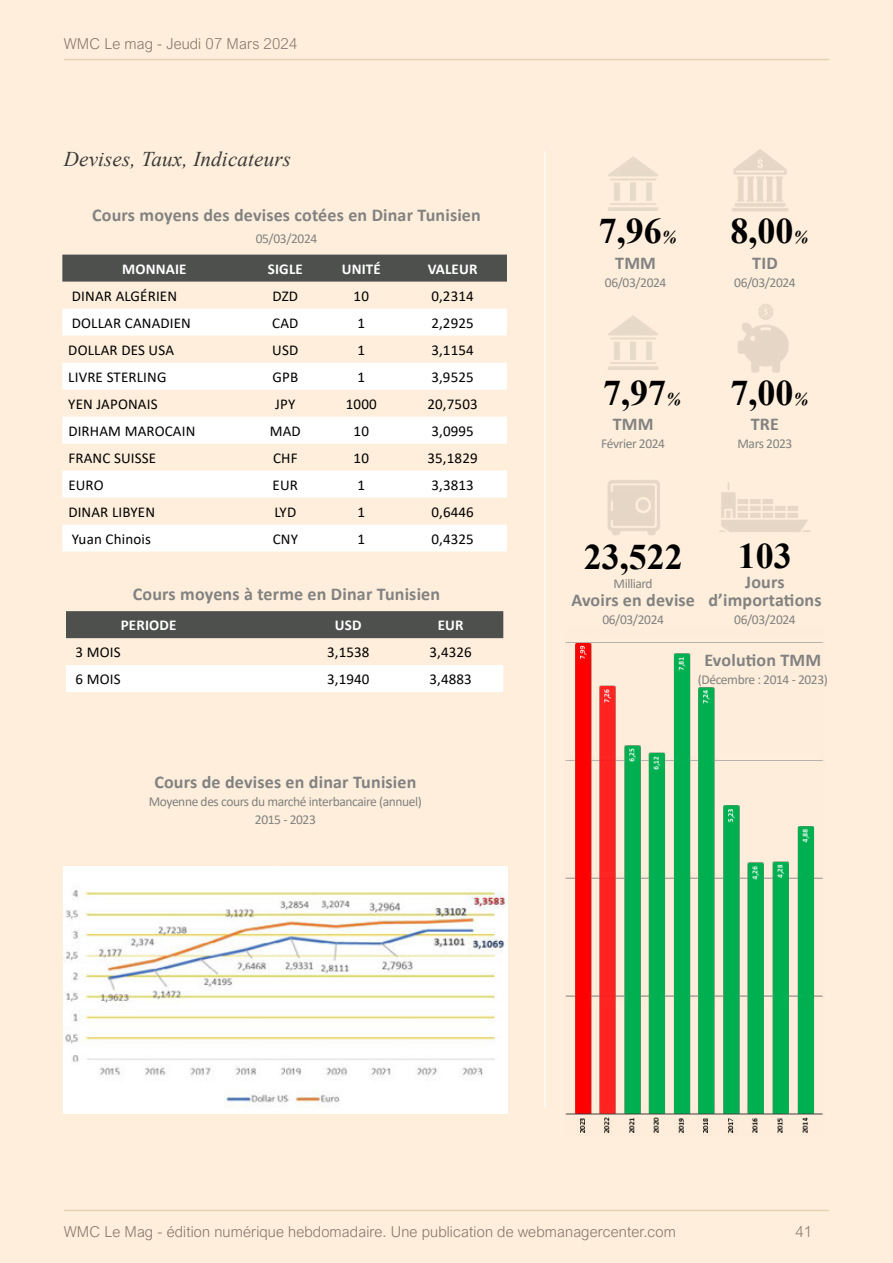
<style>
.page{position:relative;width:893px;height:1263px;background:#feeedb}
.page>*{position:absolute;margin:0;border:0;box-sizing:border-box;transform-origin:0 0}
.t1{font:700 36px "Times New Roman";color:#000}
.t2{font:italic 21px "Times New Roman";letter-spacing:.01em;color:#3a3938}
.t3{font:700 18px/18px "Calibri";letter-spacing:.01em;color:#818281;text-align:center}
.t4{font:15px "Calibri";letter-spacing:.01em;color:#000}
.t5{font:300 15px "Arial Nova W07";letter-spacing:.01em;color:#8b776e}
.t6{font:700 15px "Calibri";letter-spacing:.01em;color:#fff}
.t7{font:13.5px/18px "Calibri";letter-spacing:-.03em;color:#818281;text-align:center}
.s1{font-style:italic;font-size:18px}
</style>
<div class="page">
<hr style="left:64px;top:1210px;width:765px;height:1px;background:#e0cda9">
<hr style="left:64px;top:59px;width:765px;height:1px;background:#e0cda9">
<img style="left:566px;top:642px;width:258px;height:492px">
<div style="left:62px;top:255px;width:445px;height:27px;background:#4e504e"></div>
<svg style="left:62px;top:309px;width:445px;height:243px;fill:#fff"></svg>
<div style="left:66px;top:611px;width:437px;height:27px;background:#4e504e"></div>
<div style="left:66px;top:665px;width:437px;height:27px;background:#fff"></div>
<hr style="left:544px;top:151px;width:2px;height:956px;background:#fff">
<img style="left:738px;top:304px;width:51px;height:69px">
<img style="left:732px;top:149px;width:56px;height:62px">
<img style="left:719px;top:482px;width:92px;height:50px">
<img style="left:607px;top:480px;width:53px;height:55px">
<img style="left:64px;top:867px;width:443px;height:246px">
<p class="t5" style="left:64px;top:35px;width:235px">WMC Le mag - Jeudi 07 Mars 2024</p>
<h2 class="t2" style="left:64px;top:144px;width:229px">Devises, Taux, Indicateurs</h2>
<p class="t3" style="left:92px;top:206px;width:390px">Cours moyens des devises cotées en Dinar Tunisien</p>
<p class="t7" style="left:256px;top:229px;width:63px">05/03/2024</p>
<p class="t6" style="left:122px;top:258px;width:66px">MONNAIE</p>
<p class="t6" style="left:268px;top:258px;width:36px">SIGLE</p>
<p class="t6" style="left:342px;top:258px;width:41px">UNITÉ</p>
<p class="t6" style="left:428px;top:258px;width:51px">VALEUR</p>
<p class="t4" style="left:72px;top:285px;width:107px">DINAR ALGÉRIEN</p>
<p class="t4" style="left:273px;top:285px;width:27px">DZD</p>
<p class="t4" style="left:354px;top:285px;width:17px">10</p>
<p class="t4" style="left:431px;top:285px;width:44px">0,2314</p>
<p class="t4" style="left:72px;top:312px;width:121px">DOLLAR CANADIEN</p>
<p class="t4" style="left:272px;top:312px;width:28px">CAD</p>
<p class="t4" style="left:357px;top:312px;width:9px">1</p>
<p class="t4" style="left:431px;top:312px;width:44px">2,2925</p>
<p class="t4" style="left:68px;top:339px;width:107px">DOLLAR DES USA</p>
<p class="t4" style="left:272px;top:339px;width:28px">USD</p>
<p class="t4" style="left:357px;top:339px;width:9px">1</p>
<p class="t4" style="left:431px;top:339px;width:44px">3,1154</p>
<p class="t4" style="left:68px;top:366px;width:100px">LIVRE STERLING</p>
<p class="t4" style="left:272px;top:366px;width:27px">GPB</p>
<p class="t4" style="left:357px;top:366px;width:9px">1</p>
<p class="t4" style="left:431px;top:366px;width:44px">3,9525</p>
<p class="t4" style="left:68px;top:393px;width:91px">YEN JAPONAIS</p>
<p class="t4" style="left:275px;top:393px;width:22px">JPY</p>
<p class="t4" style="left:346px;top:393px;width:32px">1000</p>
<p class="t4" style="left:427px;top:393px;width:52px">20,7503</p>
<p class="t4" style="left:68px;top:420px;width:129px">DIRHAM MAROCAIN</p>
<p class="t4" style="left:270px;top:420px;width:33px">MAD</p>
<p class="t4" style="left:354px;top:420px;width:17px">10</p>
<p class="t4" style="left:431px;top:420px;width:44px">3,0995</p>
<p class="t4" style="left:68px;top:447px;width:89px">FRANC SUISSE</p>
<p class="t4" style="left:273px;top:447px;width:26px">CHF</p>
<p class="t4" style="left:354px;top:447px;width:17px">10</p>
<p class="t4" style="left:427px;top:447px;width:52px">35,1829</p>
<p class="t4" style="left:68px;top:474px;width:37px">EURO</p>
<p class="t4" style="left:273px;top:474px;width:27px">EUR</p>
<p class="t4" style="left:357px;top:474px;width:9px">1</p>
<p class="t4" style="left:431px;top:474px;width:44px">3,3813</p>
<p class="t4" style="left:68px;top:501px;width:88px">DINAR LIBYEN</p>
<p class="t4" style="left:274px;top:501px;width:23px">LYD</p>
<p class="t4" style="left:357px;top:501px;width:9px">1</p>
<p class="t4" style="left:431px;top:501px;width:44px">0,6446</p>
<p class="t4" style="left:72px;top:528px;width:80px">Yuan Chinois</p>
<p class="t4" style="left:273px;top:528px;width:27px">CNY</p>
<p class="t4" style="left:357px;top:528px;width:9px">1</p>
<p class="t4" style="left:431px;top:528px;width:44px">0,4325</p>
<p class="t3" style="left:133px;top:585px;width:309px">Cours moyens à terme en Dinar Tunisien</p>
<p class="t6" style="left:121px;top:615px;width:57px">PERIODE</p>
<p class="t6" style="left:335px;top:615px;width:28px">USD</p>
<p class="t6" style="left:438px;top:615px;width:27px">EUR</p>
<p class="t4" style="left:76px;top:642px;width:47px">3 MOIS</p>
<p class="t4" style="left:327px;top:642px;width:44px">3,1538</p>
<p class="t4" style="left:429px;top:642px;width:44px">3,4326</p>
<p class="t4" style="left:76px;top:669px;width:47px">6 MOIS</p>
<p class="t4" style="left:327px;top:669px;width:44px">3,1940</p>
<p class="t4" style="left:429px;top:669px;width:44px">3,4883</p>
<p class="t3" style="left:154px;top:773px;width:264px">Cours de devises en dinar Tunisien</p>
<p class="t7" style="left:149px;top:792px;width:275px">Moyenne des cours du marché interbancaire (annuel)<br>2015 - 2023</p>
<h1 class="t1" style="left:599px;top:205px;width:79px">7,96<span class="s1">%</span></h1>
<p class="t3" style="left:615px;top:254px;width:42px">TMM</p>
<p class="t7" style="left:605px;top:273px;width:63px">06/03/2024</p>
<h1 class="t1" style="left:603px;top:366px;width:79px">7,97<span class="s1">%</span></h1>
<p class="t3" style="left:613px;top:414px;width:42px">TMM</p>
<p class="t7" style="left:601px;top:434px;width:65px">Février 2024</p>
<h1 class="t1" style="left:730px;top:205px;width:79px">8,00<span class="s1">%</span></h1>
<p class="t3" style="left:752px;top:254px;width:27px">TID</p>
<p class="t7" style="left:734px;top:273px;width:63px">06/03/2024</p>
<h1 class="t1" style="left:730px;top:366px;width:79px">7,00<span class="s1">%</span></h1>
<p class="t3" style="left:751px;top:415px;width:30px">TRE</p>
<p class="t7" style="left:737px;top:434px;width:56px">Mars 2023</p>
<h1 class="t1" style="left:584px;top:530px;width:100px">23,522</h1>
<p class="t7" style="left:614px;top:574px;width:41px">Milliard</p>
<p class="t3" style="left:571px;top:591px;width:125px">Avoirs en devise</p>
<p class="t7" style="left:602px;top:610px;width:63px">06/03/2024</p>
<h1 class="t1" style="left:738px;top:530px;width:55px">103</h1>
<p class="t3" style="left:708px;top:573px;width:115px">Jours d’importations</p>
<p class="t7" style="left:734px;top:610px;width:63px">06/03/2024</p>
<p class="t3" style="left:704px;top:651px;width:118px">Evolution TMM</p>
<p class="t7" style="left:698px;top:670px;width:132px">(Décembre : 2014 - 2023)</p>
<p class="t5" style="left:64px;top:1223px;width:614px">WMC Le Mag - édition numérique hebdomadaire. Une publication de webmanagercenter.com</p>
<p class="t5" style="left:795px;top:1223px;width:18px">41</p>
</div>
